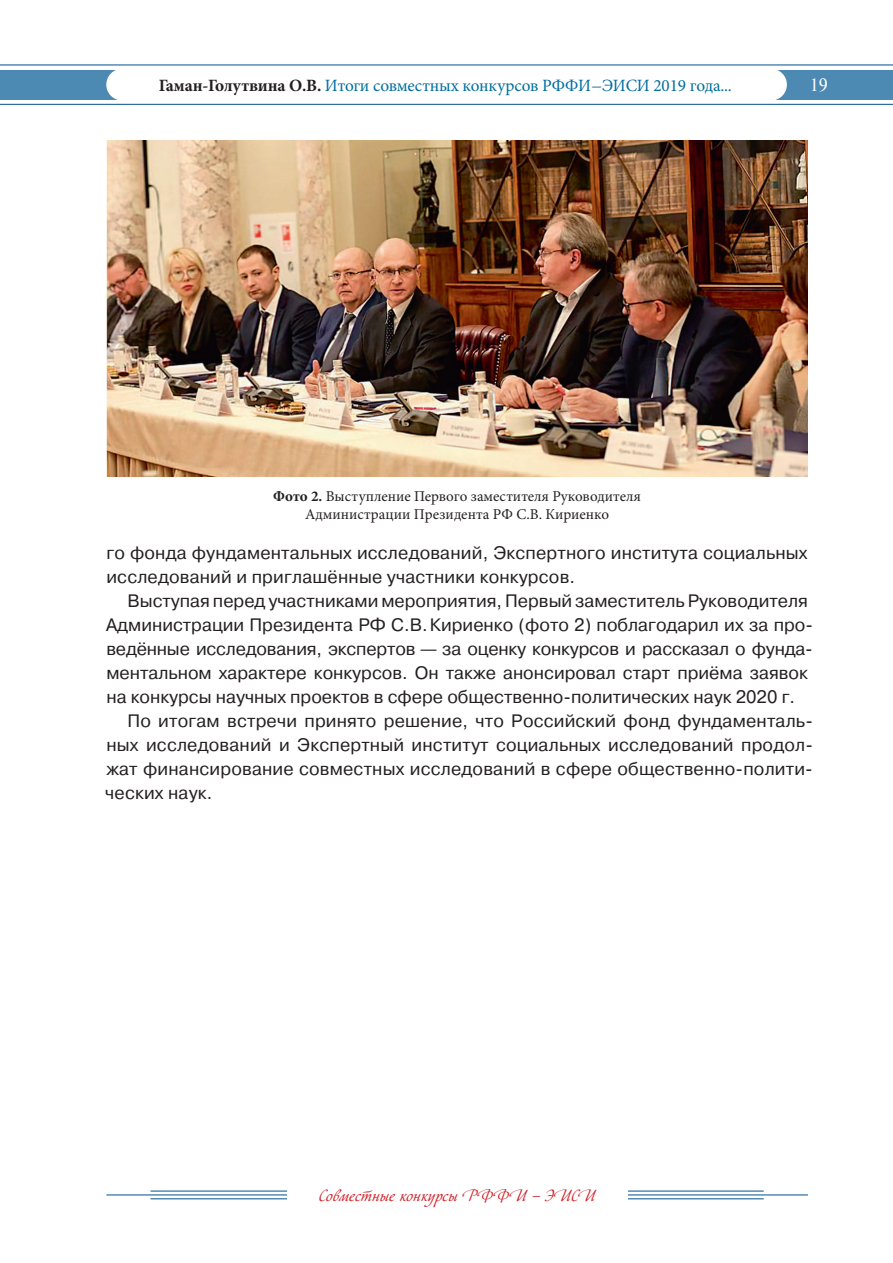
<style>
.page{position:relative;width:893px;height:1263px;background:#fff}
.page>*{position:absolute;margin:0;border:0;box-sizing:border-box;transform-origin:0 0}
.t1{font:18px/24px "Pragmatica";color:#231f20}
.t2{font:18px "Newton C";color:#fff}
.t3{font:17.25px "Minion Pro";letter-spacing:-.01em;color:#006d9e}
.t4{font:15.75px "Cometa C";color:#d1232a}
.t5{font:15px/18px "Minion Pro";color:#231f20;text-align:center}
.s1{font-weight:700;color:#231f20}
.s2{font-weight:700}
</style>
<div class="page">
<div style="left:0;top:70px;width:893px;height:30px;background:#4c8ab4"></div>
<div style="left:106px;top:69px;width:681px;height:32px;background:#fff;border-radius:16px"></div>
<hr style="left:0;top:65px;width:893px;height:1px;background:#01528d">
<hr style="left:0;top:104px;width:893px;height:1px;background:#01528d">
<hr style="left:553px;top:1194px;width:255px;height:1px;background:#01528d">
<hr style="left:106px;top:1194px;width:255px;height:1px;background:#01528d">
<hr style="left:151px;top:1191px;width:210px;height:1px;background:#01528d">
<hr style="left:553px;top:1191px;width:211px;height:1px;background:#01528d">
<hr style="left:151px;top:1198px;width:210px;height:1px;background:#01528d">
<hr style="left:553px;top:1198px;width:211px;height:1px;background:#01528d">
<div style="left:287px;top:1178px;width:340px;height:33px;background:#fff"></div>
<img style="left:106px;top:140px;width:702px;height:336px">
<p class="t3" style="left:159px;top:74px;width:574px"><span class="s1">Гаман-Голутвина О.В.</span> Итоги совместных конкурсов РФФИ–ЭИСИ 2019 года...</p>
<p class="t2" style="left:810px;top:75px;width:19px">19</p>
<p class="t5" style="left:273px;top:487px;width:369px"><span class="s2">Фото 2.</span> Выступление Первого заместителя Руководителя<br>Администрации Президента РФ С.В. Кириенко</p>
<p class="t1" style="left:106px;top:541px;width:703px">го фонда фундаментальных исследований, Экспертного института социальных исследований и приглашённые участники конкурсов.</p>
<p class="t1" style="left:127px;top:589px;width:682px">Выступая перед участниками мероприятия, Первый заместитель Руководителя</p>
<p class="t1" style="left:106px;top:613px;width:708px">Администрации Президента РФ С.В.Кириенко (фото 2) поблагодарил их за про-</p>
<p class="t1" style="left:106px;top:637px;width:708px">ведённые исследования, экспертов — за оценку конкурсов и рассказал о фунда-</p>
<p class="t1" style="left:106px;top:661px;width:703px">ментальном характере конкурсов. Он также анонсировал старт приёма заявок</p>
<p class="t1" style="left:106px;top:685px;width:690px">на конкурсы научных проектов в сфере общественно-политических наук 2020 г.</p>
<p class="t1" style="left:127px;top:709px;width:687px">По итогам встречи принято решение, что Российский фонд фундаменталь-</p>
<p class="t1" style="left:106px;top:733px;width:708px">ных исследований и Экспертный институт социальных исследований продол-</p>
<p class="t1" style="left:106px;top:757px;width:708px">жат финансирование совместных исследований в сфере общественно-полити-</p>
<p class="t1" style="left:105px;top:781px;width:109px">ческих наук.</p>
<p class="t4" style="left:319px;top:1185px;width:278px">Совместные конкурсы РФФИ – ЭИСИ</p>
</div>
